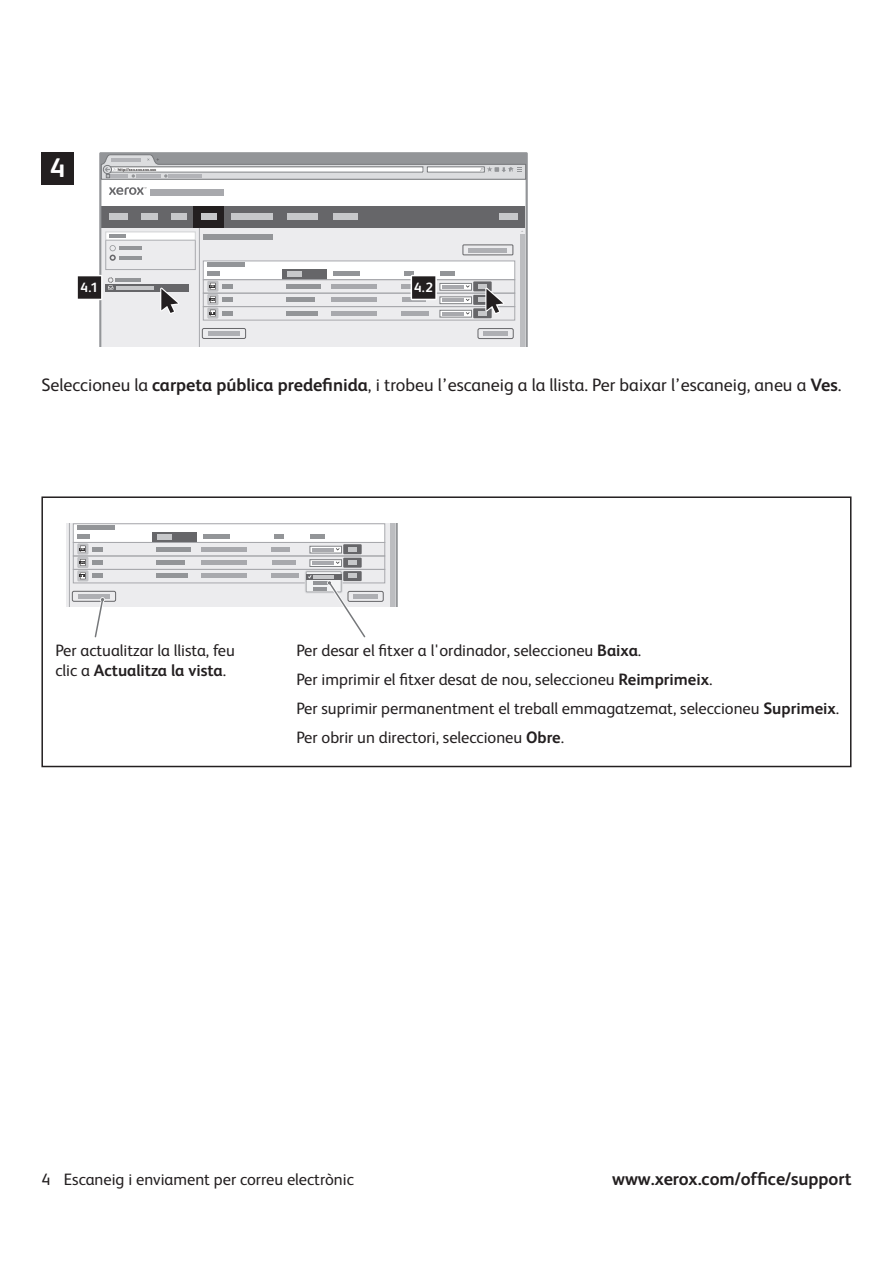
<style>
.page{position:relative;width:893px;height:1263px;background:#fff}
.page>*{position:absolute;margin:0;border:0;box-sizing:border-box;transform-origin:0 0}
.t1{font:700 27px "Xerox Sans";color:#fff}
.t2{font:18px "Xerox Sans";color:#231f20}
.t3{font:700 18px "Xerox Sans";color:#231f20}
.t4{font:16.5px/28.8px "Xerox Sans";color:#231f20}
.t5{font:700 13.5px "Xerox Sans";color:#fff}
.t6{font:700 4.2px "Xerox Sans";color:#231f20;scale:.96 1}
.s1{font-weight:700}
</style>
<div class="page">
<div style="left:41px;top:496px;width:810px;height:271px;border:2px solid #231f20"></div>
<svg style="left:99px;top:152px;width:429px;height:195px;fill:#ececee"></svg>
<svg style="left:101px;top:154px;width:425px;height:26px;background:#b6b7ba"></svg>
<svg style="left:159px;top:284px;width:22px;height:32px"></svg>
<svg style="left:478px;top:284px;width:28px;height:32px"></svg>
<svg style="left:404px;top:272px;width:36px;height:30px"></svg>
<svg style="left:77px;top:273px;width:37px;height:29px"></svg>
<svg style="left:66px;top:523px;width:332px;height:115px"></svg>
<div style="left:41px;top:152px;width:33px;height:33px;background:#231f20"></div>
<h1 class="t1" style="left:50px;top:155px;width:17px">4</h1>
<p class="t6" style="left:118px;top:167px;width:42px">http://xxx.xxx.xxx.xxx</p>
<p class="t5" style="left:81px;top:281px;width:19px">4.1</p>
<p class="t5" style="left:414px;top:281px;width:20px">4.2</p>
<p class="t2" style="left:41px;top:378px;width:802px">Seleccioneu la <span class="s1">carpeta pública predefinida</span>, i trobeu l’escaneig a la llista. Per baixar l’escaneig, aneu a <span class="s1">Ves</span>.</p>
<p class="t4" style="left:55px;top:642px;width:181px;line-height:19.8px">Per actualitzar la llista, feu clic a <span class="s1">Actualitza la vista</span>.</p>
<p class="t4" style="left:296px;top:638px;width:544px">Per desar el fitxer a l'ordinador, seleccioneu <span class="s1">Baixa</span>.<br>Per imprimir el fitxer desat de nou, seleccioneu <span class="s1">Reimprimeix</span>.<br>Per suprimir permanentment el treball emmagatzemat, seleccioneu <span class="s1">Suprimeix</span>.<br>Per obrir un directori, seleccioneu <span class="s1">Obre</span>.</p>
<p class="t4" style="left:41px;top:1167px;width:11px">4</p>
<p class="t4" style="left:64px;top:1167px;width:291px">Escaneig i enviament per correu electrònic</p>
<p class="t3" style="left:612px;top:1171px;width:241px">www.xerox.com/office/support</p>
</div>
